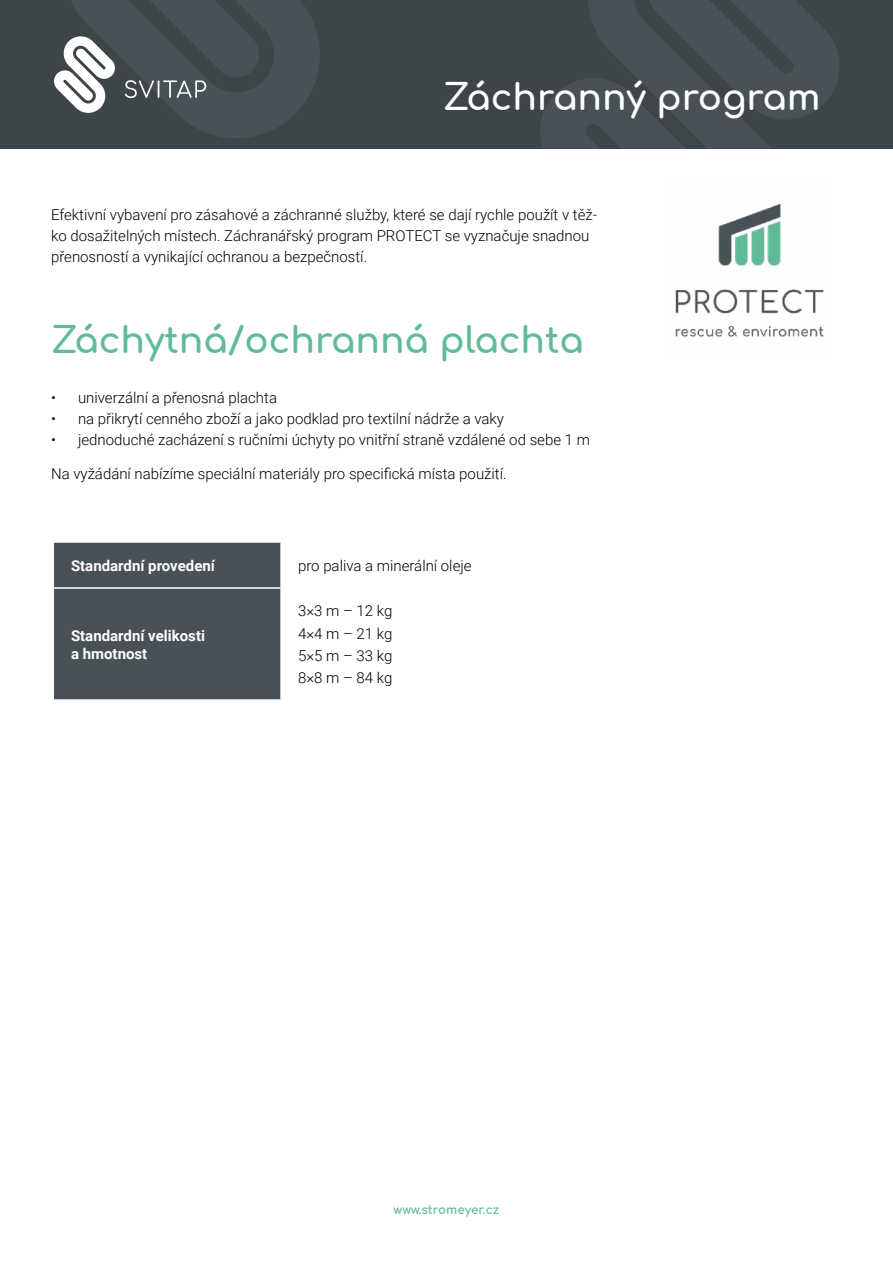
<style>
.page{position:relative;width:893px;height:1263px;background:#fff}
.page>*{position:absolute;margin:0;border:0;box-sizing:border-box;transform-origin:0 0}
.Název_produktu{font:700 36px "Comfortaa";color:#61bb97}
.t1{font:700 36px "Comfortaa";color:#fff}
.Tabulka__text{font:300 15px/21px "Roboto";color:#000}
.Tabulka__záhlaví{font:700 15px "Roboto";color:#fff}
.t2{font:700 12px "Comfortaa";color:#61bb97}
</style>
<div class="page">
<div style="left:0;top:0;width:893px;height:149px;background:#3d4548"></div>
<svg style="left:540px;top:0;width:299px;height:149px"></svg>
<div style="left:54px;top:543px;width:226px;height:156px;background:#485156"></div>
<hr style="left:54px;top:587px;width:228px;height:2px;background:#fff">
<svg style="left:54px;top:0;width:266px;height:138px"></svg>
<img style="left:675px;top:203px;width:149px;height:137px">
<h1 class="t1" style="left:443px;top:64px;width:379px">Záchranný program</h1>
<p class="Tabulka__text" style="left:51px;top:203px;width:548px">Efektivní vybavení pro zásahové a záchranné služby, které se dají rychle použít v těž&shy;ko dosažitelných místech. Záchranářský program PROTECT se vyznačuje snadnou přenosností a vynikající ochranou a bezpečností.</p>
<p class="Název_produktu" style="left:51px;top:306px;width:534px">Záchytná/ochranná plachta</p>
<p class="Tabulka__text" style="left:51px;top:386px;width:228px">• univerzální a přenosná plachta</p>
<p class="Tabulka__text" style="left:51px;top:407px;width:454px">• na přikrytí cenného zboží a jako podklad pro textilní nádrže a vaky</p>
<p class="Tabulka__text" style="left:51px;top:428px;width:540px">• jednoduché zacházení s ručními úchyty po vnitřní straně vzdálené od sebe 1 m</p>
<p class="Tabulka__text" style="left:51px;top:462px;width:457px">Na vyžádání nabízíme speciální materiály pro specifická místa použití.</p>
<p class="Tabulka__záhlaví" style="left:71px;top:555px;width:145px">Standardní provedení</p>
<p class="Tabulka__text" style="left:298px;top:555px;width:175px">pro paliva a minerální oleje</p>
<p class="Tabulka__záhlaví" style="left:71px;top:625px;width:136px">Standardní velikosti</p>
<p class="Tabulka__záhlaví" style="left:71px;top:643px;width:78px">a hmotnost</p>
<p class="Tabulka__text" style="left:298px;top:600px;width:96px">3×3 m – 12 kg</p>
<p class="Tabulka__text" style="left:298px;top:622px;width:96px">4×4 m – 21 kg</p>
<p class="Tabulka__text" style="left:298px;top:644px;width:96px">5×5 m – 33 kg</p>
<p class="Tabulka__text" style="left:298px;top:667px;width:96px">8×8 m – 84 kg</p>
<p class="t2" style="left:394px;top:1198px;width:107px">www.stromeyer.cz</p>
</div>
